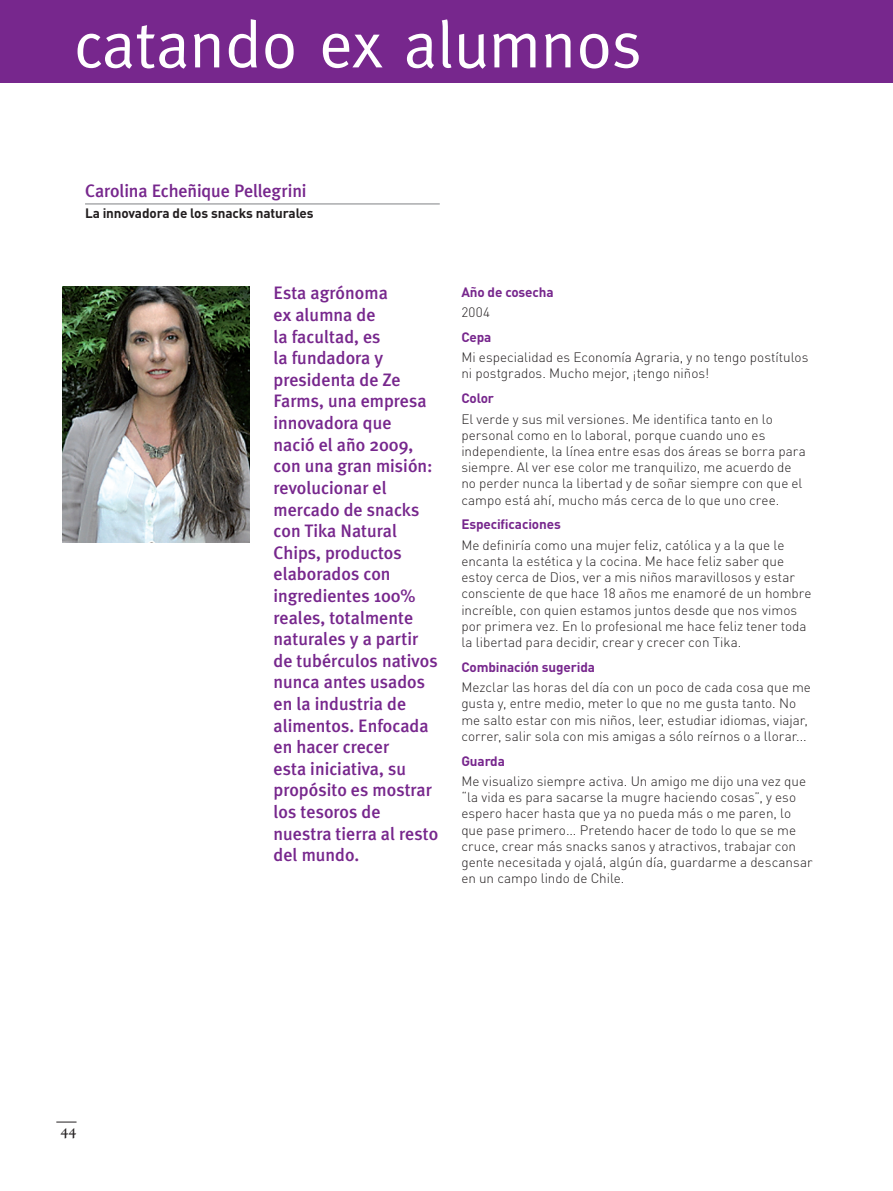
<style>
.page{position:relative;width:893px;height:1191px;background:#fff}
.page>*{position:absolute;margin:0;border:0;box-sizing:border-box;transform-origin:0 0}
.t1{font:66px "Meta";color:#fff}
.t2{font:500 18px/21.6px "Meta Plus";color:#77278d}
.t3{font:700 15px "Berkeley";color:#231f20}
.t4{font:300 13.5px/16.2px "DIN";color:#231f20}
.t5{font:700 13.5px "DIN";letter-spacing:-.01em;color:#77278d}
.t6{font:700 13.5px "DIN";letter-spacing:-.01em;color:#231f20}
</style>
<div class="page">
<div style="left:0;top:0;width:893px;height:82px;background:#77278d"></div>
<svg style="left:56px;top:1121px;width:21px;height:1px"></svg>
<hr style="left:85px;top:203px;width:355px;height:1px;background:#808285">
<img style="left:62px;top:287px;width:187px;height:255px">
<h1 class="t1" style="left:74px;top:6px;width:569px">catando ex alumnos</h1>
<h2 class="t2" style="left:85px;top:180px;width:223px">Carolina Echeñique Pellegrini</h2>
<p class="t6" style="left:85px;top:204px;width:230px">La innovadora de los snacks naturales</p>
<p class="t2" style="left:274px;top:282px;width:166px">Esta agrónoma<br>ex alumna de<br>la facultad, es<br>la fundadora y presidenta de Ze<br>Farms, una empresa innovadora que<br>nació el año 2009, con una gran misión: revolucionar el mercado de snacks con Tika Natural<br>Chips, productos elaborados con ingredientes 100% reales, totalmente naturales y a partir de tubérculos nativos nunca antes usados en la industria de alimentos. Enfocada en hacer crecer<br>esta iniciativa, su propósito es mostrar los tesoros de nuestra tierra al resto del mundo.</p>
<p class="t5" style="left:461px;top:283px;width:94px">Año de cosecha</p>
<p class="t4" style="left:461px;top:304px;width:30px">2004</p>
<p class="t5" style="left:461px;top:328px;width:32px">Cepa</p>
<p class="t4" style="left:461px;top:349px;width:349px">Mi especialidad es Economía Agraria, y no tengo postítulos ni postgrados. Mucho mejor, ¡tengo niños!</p>
<p class="t5" style="left:461px;top:389px;width:34px">Color</p>
<p class="t4" style="left:461px;top:410px;width:346px">El verde y sus mil versiones. Me identifica tanto en lo personal como en lo laboral, porque cuando uno es independiente, la línea entre esas dos áreas se borra para siempre. Al ver ese color me tranquilizo, me acuerdo de no perder nunca la libertad y de soñar siempre con que el campo está ahí, mucho más cerca de lo que uno cree.</p>
<p class="t5" style="left:461px;top:515px;width:101px">Especificaciones</p>
<p class="t4" style="left:461px;top:536px;width:352px">Me definiría como una mujer feliz, católica y a la que le encanta la estética y la cocina. Me hace feliz saber que estoy cerca de Dios, ver a mis niños maravillosos y estar consciente de que hace 18 años me enamoré de un hombre increíble, con quien estamos juntos desde que nos vimos por primera vez. En lo profesional me hace feliz tener toda la libertad para decidir, crear y crecer con Tika.</p>
<p class="t5" style="left:461px;top:658px;width:135px">Combinación sugerida</p>
<p class="t4" style="left:461px;top:679px;width:351px">Mezclar las horas del día con un poco de cada cosa que me gusta y, entre medio, meter lo que no me gusta tanto. No me salto estar con mis niños, leer, estudiar idiomas, viajar, correr, salir sola con mis amigas a sólo reírnos o a llorar...</p>
<p class="t5" style="left:461px;top:752px;width:45px">Guarda</p>
<p class="t4" style="left:461px;top:773px;width:353px">Me visualizo siempre activa. Un amigo me dijo una vez que “la vida es para sacarse la mugre haciendo cosas”, y eso espero hacer hasta que ya no pueda más o me paren, lo que pase primero... Pretendo hacer de todo lo que se me cruce, crear más snacks sanos y atractivos, trabajar con gente necesitada y ojalá, algún día, guardarme a descansar en un campo lindo de Chile.</p>
<p class="t3" style="left:60px;top:1125px;width:18px">44</p>
</div>
